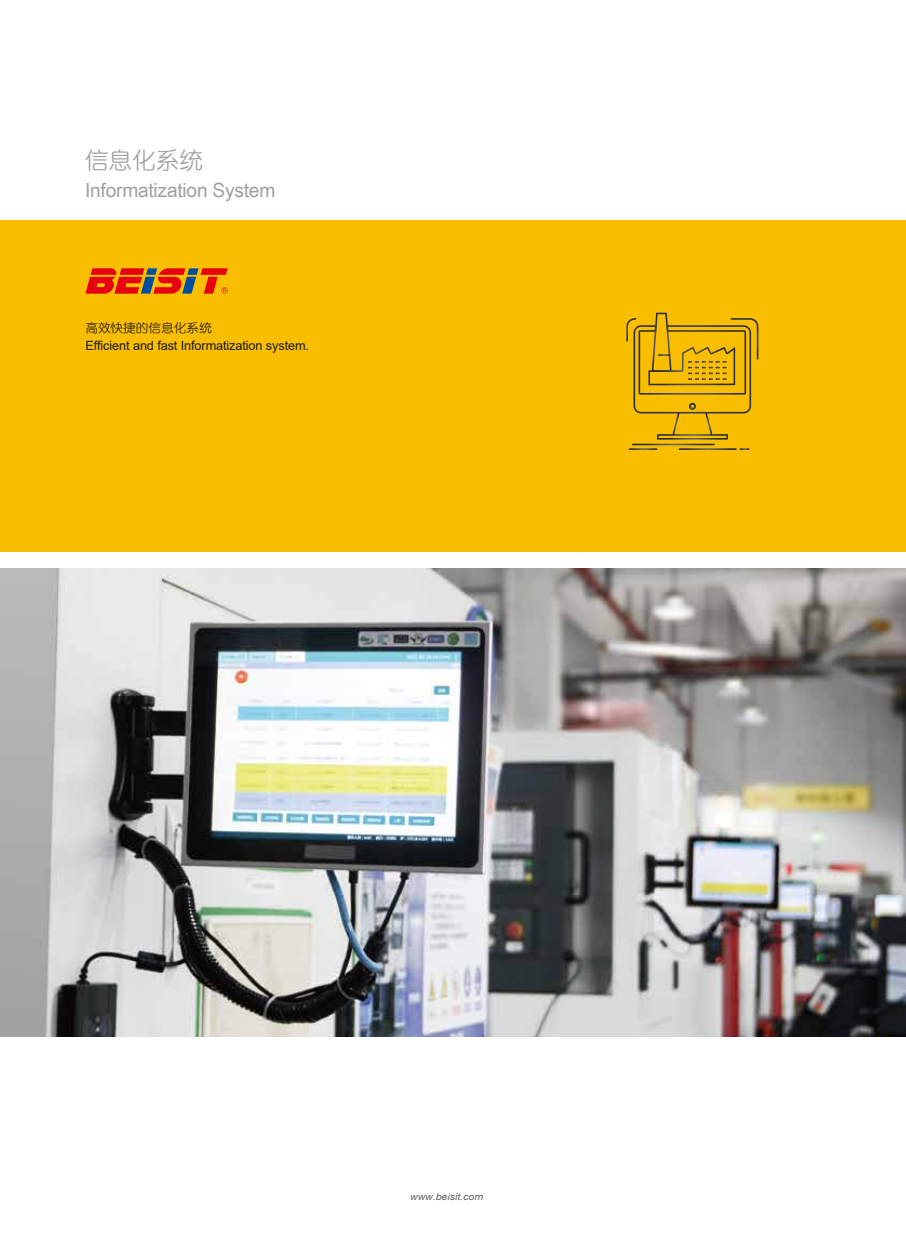
<style>
.page{position:relative;width:906px;height:1238px;background:#fff}
.page>*{position:absolute;margin:0;border:0;box-sizing:border-box;transform-origin:0 0}
.t1{font:24px "Tensentype Jia Li Xi Yuan J";letter-spacing:-.01em;color:#9fa0a0}
.t2{font:19.5px "Arial Narrow";letter-spacing:-.01em;color:#9fa0a0;scale:1.2 1}
.t3{font:12.75px "Arial";letter-spacing:-.01em;color:#1d1917}
.t4{font:12.75px "Tensentype Jia Li Xi Yuan J";letter-spacing:-.01em;color:#1d1917}
.t5{font:italic 9.45px "Arial";color:#656464;scale:1.11 1}
</style>
<div class="page">
<div style="left:0;top:220px;width:906px;height:332px;background:#fabe00"></div>
<svg style="left:85px;top:268px;width:143px;height:26px"></svg>
<svg style="left:629px;top:448px;width:28px;height:2px"></svg>
<svg style="left:678px;top:448px;width:58px;height:2px"></svg>
<svg style="left:739px;top:448px;width:10px;height:2px"></svg>
<svg style="left:632px;top:443px;width:82px;height:2px"></svg>
<svg style="left:626px;top:312px;width:132px;height:127px"></svg>
<img style="left:0;top:569px;width:906px;height:467px">
<h1 class="t1" style="left:85px;top:144px;width:119px">信息化系统</h1>
<h2 class="t2" style="left:85px;top:176px;width:160px">Informatization System</h2>
<p class="t4" style="left:85px;top:319px;width:128px">高效快捷的信息化系统</p>
<p class="t3" style="left:85px;top:337px;width:225px">Efficient and fast Informatization system.</p>
<p class="t5" style="left:410px;top:1190px;width:67px">www.beisit.com</p>
</div>
